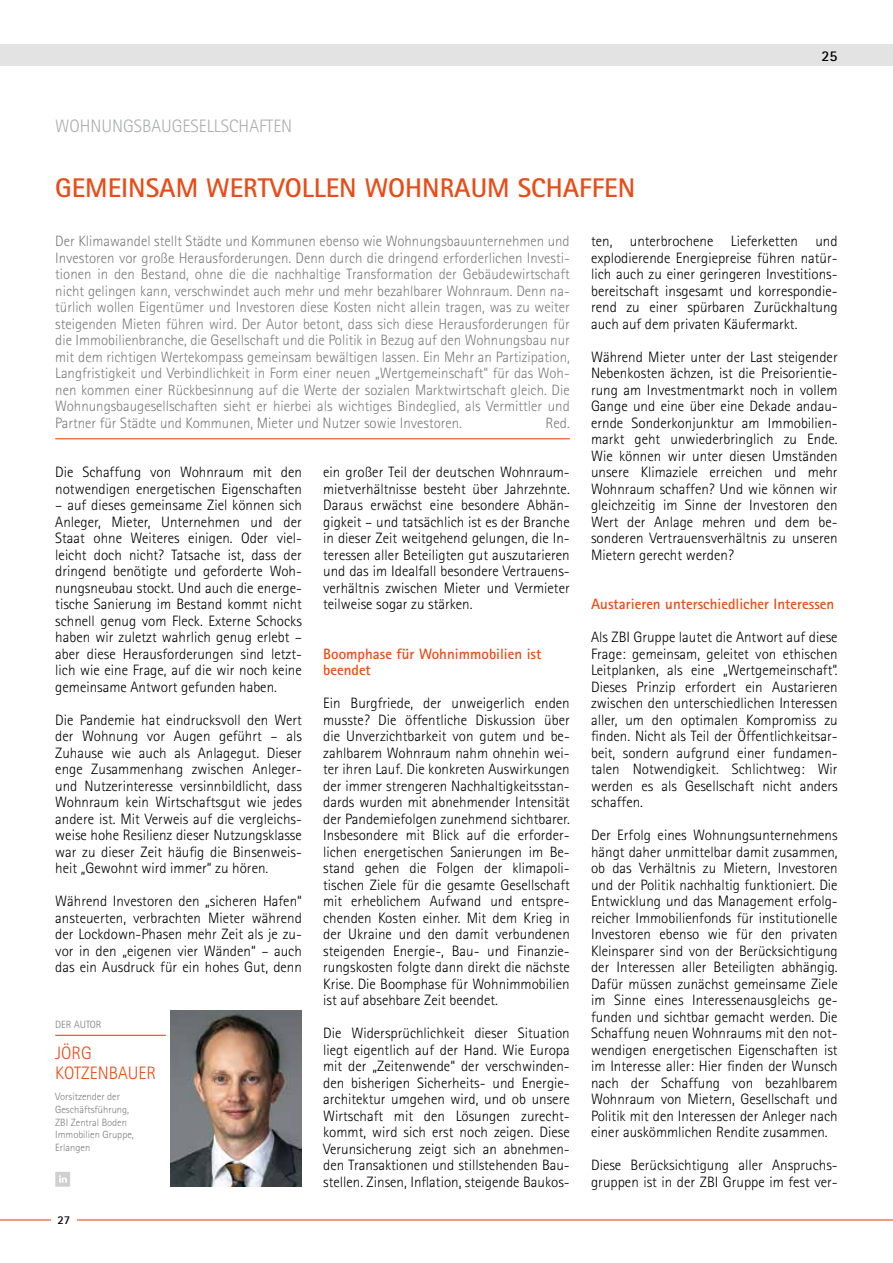
<style>
.page{position:relative;width:893px;height:1263px;background:#fff}
.page>*{position:absolute;margin:0;border:0;box-sizing:border-box;transform-origin:0 0}
.t1{font:700 27px "Rotis Sans Serif";color:#e94c16}
.t2{font:300 18px "Rotis Sans Serif";color:#acadae}
.t3{font:300 18px/20.2px "Rotis Sans Serif";color:#e94c16}
.t4{font:300 15px/16.5px "Rotis Sans Serif";color:#000;text-align:justify}
.t5{font:300 15px/16.5px "Rotis Sans Serif";color:#7a7b7a;text-align:justify}
.t6{font:700 15px/16.5px "Rotis Sans Serif";color:#e94c16}
.t7{font:700 15px "Rotis Sans Serif";color:#000}
.t8{font:700 12px "Rotis Sans Serif";color:#000}
.t9{font:300 10.5px/12.6px "Rotis Sans Serif";color:#7a7b7a}
</style>
<div class="page">
<hr style="left:0;top:1219px;width:893px;height:1px;background:#e94c16">
<div style="left:0;top:45px;width:893px;height:21px;background:#e3e3e3"></div>
<div style="left:51px;top:1214px;width:26px;height:13px;background:#fff"></div>
<svg style="left:55px;top:1172px;width:15px;height:15px"></svg>
<img style="left:170px;top:1010px;width:132px;height:177px">
<hr style="left:55px;top:1035px;width:111px;height:1px;background:#e94c16">
<hr style="left:55px;top:438px;width:515px;height:1px;background:#e94c16">
<p class="t2" style="left:55px;top:115px;width:239px">WOHNUNGSBAUGESELLSCHAFTEN</p>
<h1 class="t1" style="left:55px;top:170px;width:581px">GEMEINSAM WERTVOLLEN WOHNRAUM SCHAFFEN</h1>
<p class="t7" style="left:822px;top:46px;width:18px">25</p>
<p class="t5" style="left:55px;top:233px;width:516px">Der Klimawandel stellt Städte und Kommunen ebenso wie Wohnungsbauunternehmen und Investoren vor große Herausforderungen. Denn durch die dringend erforderlichen Investi&shy;tionen in den Bestand, ohne die die nachhaltige Transformation der Gebäudewirtschaft nicht gelingen kann, verschwindet auch mehr und mehr bezahlbarer Wohnraum. Denn na&shy;türlich wollen Eigentümer und Investoren diese Kosten nicht allein tragen, was zu weiter steigenden Mieten führen wird. Der Autor betont, dass sich diese Herausforderungen für die Immobilienbranche, die Gesellschaft und die Politik in Bezug auf den Wohnungsbau nur mit dem richtigen Wertekompass gemeinsam bewältigen lassen. Ein Mehr an Partizipation, Langfristigkeit und Verbindlichkeit in Form einer neuen „Wertgemeinschaft“ für das Woh&shy;nen kommen einer Rückbesinnung auf die Werte der sozialen Marktwirtschaft gleich. Die Wohnungsbaugesellschaften sieht er hierbei als wichtiges Bindeglied, als Vermittler und Partner für Städte und Kommunen, Mieter und Nutzer sowie Investoren.</p>
<p class="t5" style="left:545px;top:414px;width:26px">Red.</p>
<p class="t4" style="left:55px;top:464px;width:248px">Die Schaffung von Wohnraum mit den notwendigen energetischen Eigenschaften</p>
<p class="t4" style="left:55px;top:497px;width:248px">– auf dieses gemeinsame Ziel können sich Anleger, Mieter, Unternehmen und der Staat ohne Weiteres einigen. Oder viel&shy;leicht doch nicht? Tatsache ist, dass der dringend benötigte und geforderte Woh&shy;nungsneubau stockt. Und auch die energe&shy;tische Sanierung im Bestand kommt nicht schnell genug vom Fleck. Externe Schocks haben wir zuletzt wahrlich genug erlebt – aber diese Herausforderungen sind letzt&shy;lich wie eine Frage, auf die wir noch keine gemeinsame Antwort gefunden haben.</p>
<p class="t4" style="left:55px;top:711px;width:248px">Die Pandemie hat eindrucksvoll den Wert der Wohnung vor Augen geführt – als Zuhause wie auch als Anlagegut. Dieser enge Zusammenhang zwischen Anleger&shy;und Nutzerinteresse versinnbildlicht, dass Wohnraum kein Wirtschaftsgut wie jedes andere ist. Mit Verweis auf die vergleichs&shy;weise hohe Resilienz dieser Nutzungsklasse war zu dieser Zeit häufig die Binsenweis&shy;heit „Gewohnt wird immer“ zu hören.</p>
<p class="t4" style="left:55px;top:893px;width:248px">Während Investoren den „sicheren Hafen“ ansteuerten, verbrachten Mieter während der Lockdown-Phasen mehr Zeit als je zu&shy;vor in den „eigenen vier Wänden“ – auch das ein Ausdruck für ein hohes Gut, denn</p>
<p class="t9" style="left:55px;top:1018px;width:48px">DER AUTOR</p>
<p class="t3" style="left:55px;top:1043px;width:102px">JÖRG<br>KOTZENBAUER</p>
<p class="t9" style="left:55px;top:1090px;width:80px">Vorsitzender der<br>Geschäftsführung,<br>ZBI Zentral Boden<br>Immobilien Gruppe,<br>Erlangen</p>
<p class="t8" style="left:57px;top:1212px;width:14px">27</p>
<p class="t4" style="left:323px;top:464px;width:248px">ein großer Teil der deutschen Wohnraum&shy;mietverhältnisse besteht über Jahrzehnte.<br>Daraus erwächst eine besondere Abhän&shy;gigkeit – und tatsächlich ist es der Branche in dieser Zeit weitgehend gelungen, die In&shy;teressen aller Beteiligten gut auszutarieren und das im Idealfall besondere Vertrauens&shy;verhältnis zwischen Mieter und Vermieter teilweise sogar zu stärken.</p>
<p class="t6" style="left:323px;top:645px;width:220px">Boomphase für Wohnimmobilien ist beendet</p>
<p class="t4" style="left:323px;top:695px;width:248px">Ein Burgfriede, der unweigerlich enden musste? Die öffentliche Diskussion über die Unverzichtbarkeit von gutem und be&shy;zahlbarem Wohnraum nahm ohnehin wei&shy;ter ihren Lauf. Die konkreten Auswirkungen der immer strengeren Nachhaltigkeitsstan&shy;dards wurden mit abnehmender Intensität der Pandemiefolgen zunehmend sichtbarer.<br>Insbesondere mit Blick auf die erforder&shy;lichen energetischen Sanierungen im Be&shy;stand gehen die Folgen der klimapoli&shy;tischen Ziele für die gesamte Gesellschaft mit erheblichem Aufwand und entspre&shy;chenden Kosten einher. Mit dem Krieg in der Ukraine und den damit verbundenen steigenden Energie-, Bau- und Finanzie&shy;rungskosten folgte dann direkt die nächste Krise. Die Boomphase für Wohnimmobilien ist auf absehbare Zeit beendet.</p>
<p class="t4" style="left:323px;top:1025px;width:248px">Die Widersprüchlichkeit dieser Situation liegt eigentlich auf der Hand. Wie Europa mit der „Zeitenwende“ der verschwinden&shy;den bisherigen Sicherheits- und Energie&shy;architektur umgehen wird, und ob unsere Wirtschaft mit den Lösungen zurecht&shy;kommt, wird sich erst noch zeigen. Diese Verunsicherung zeigt sich an abnehmen&shy;den Transaktionen und stillstehenden Bau&shy;stellen. Zinsen, Inflation, steigende Baukos-</p>
<p class="t4" style="left:591px;top:233px;width:248px">ten, unterbrochene Lieferketten und explodierende Energiepreise führen natür&shy;lich auch zu einer geringeren Investitions&shy;bereitschaft insgesamt und korrespondie&shy;rend zu einer spürbaren Zurückhaltung auch auf dem privaten Käufermarkt.</p>
<p class="t4" style="left:591px;top:348px;width:248px">Während Mieter unter der Last steigender Nebenkosten ächzen, ist die Preisorientie&shy;rung am Investmentmarkt noch in vollem Gange und eine über eine Dekade andau&shy;ernde Sonderkonjunktur am Immobilien&shy;markt geht unwiederbringlich zu Ende.<br>Wie können wir unter diesen Umständen unsere Klimaziele erreichen und mehr Wohnraum schaffen? Und wie können wir gleichzeitig im Sinne der Investoren den Wert der Anlage mehren und dem be&shy;sonderen Vertrauensverhältnis zu unseren Mietern gerecht werden?</p>
<p class="t6" style="left:591px;top:595px;width:245px">Austarieren unterschiedlicher Interessen</p>
<p class="t4" style="left:591px;top:629px;width:248px">Als ZBI Gruppe lautet die Antwort auf diese Frage: gemeinsam, geleitet von ethischen Leitplanken, als eine „Wertgemeinschaft“.<br>Dieses Prinzip erfordert ein Austarieren zwischen den unterschiedlichen Interessen aller, um den optimalen Kompromiss zu finden. Nicht als Teil der Öffentlichkeitsar&shy;beit, sondern aufgrund einer fundamen&shy;talen Notwendigkeit. Schlichtweg: Wir werden es als Gesellschaft nicht anders schaffen.</p>
<p class="t4" style="left:591px;top:827px;width:248px">Der Erfolg eines Wohnungsunternehmens hängt daher unmittelbar damit zusammen, ob das Verhältnis zu Mietern, Investoren und der Politik nachhaltig funktioniert. Die Entwicklung und das Management erfolg&shy;reicher Immobilienfonds für institutionelle Investoren ebenso wie für den privaten Kleinsparer sind von der Berücksichtigung der Interessen aller Beteiligten abhängig.<br>Dafür müssen zunächst gemeinsame Ziele im Sinne eines Interessenausgleichs ge&shy;funden und sichtbar gemacht werden. Die Schaffung neuen Wohnraums mit den not&shy;wendigen energetischen Eigenschaften ist im Interesse aller: Hier finden der Wunsch nach der Schaffung von bezahlbarem Wohnraum von Mietern, Gesellschaft und Politik mit den Interessen der Anleger nach einer auskömmlichen Rendite zusammen.</p>
<p class="t4" style="left:591px;top:1157px;width:248px">Diese Berücksichtigung aller Anspruchs&shy;gruppen ist in der ZBI Gruppe im fest ver-</p>
</div>
